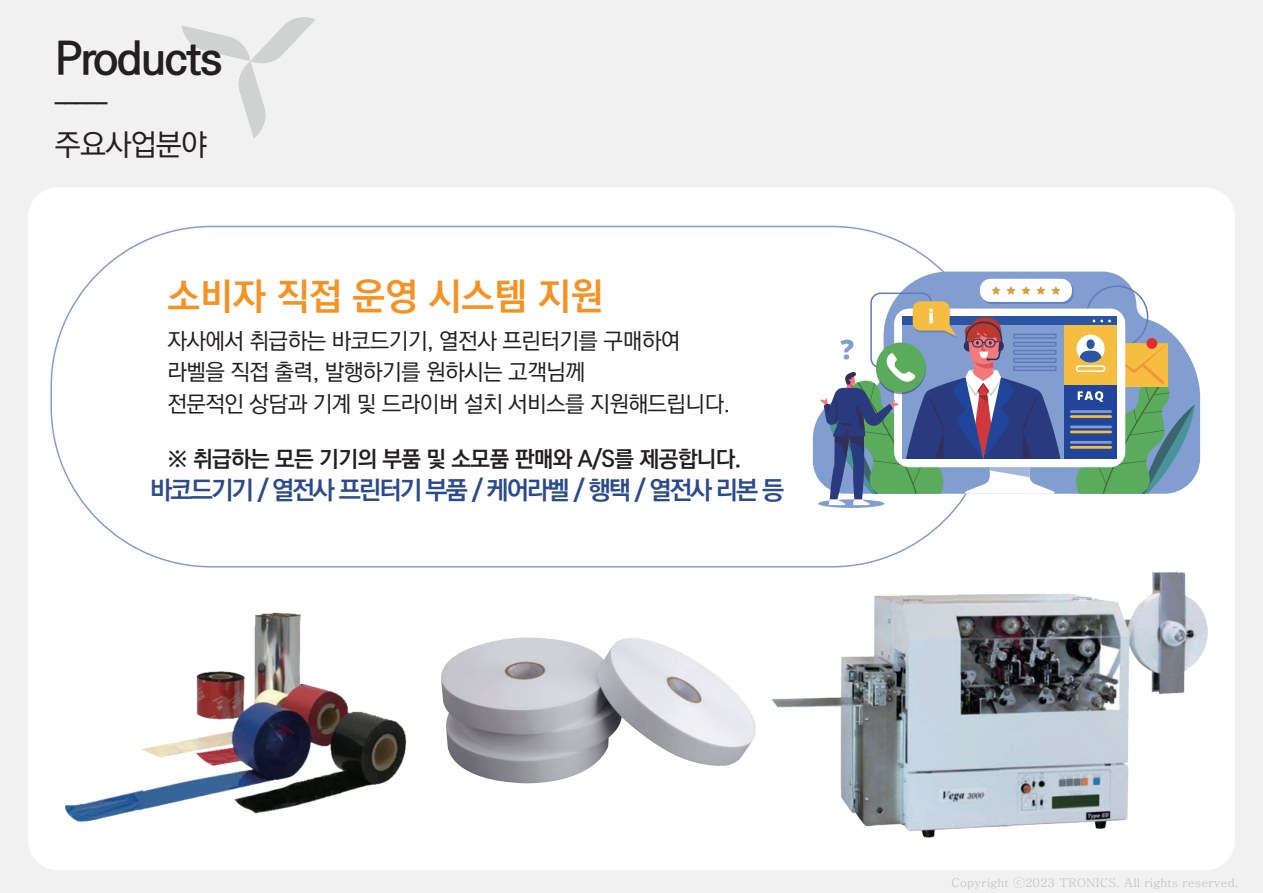
<style>
.page{position:relative;width:1263px;height:893px;background:#f0f1f0}
.page>*{position:absolute;margin:0;border:0;box-sizing:border-box;transform-origin:0 0}
.t1{font:700 45px "Ko Pub World Dotum";letter-spacing:-.03em;color:#231f20}
.t2{font:700 37.5px "Ko Pub World Dotum";color:#f59223}
.t3{font:500 30px "Ko Pub World Dotum";letter-spacing:-.03em;color:#231f20}
.t4{font:700 25.5px "Ko Pub World Dotum";letter-spacing:-.075em;color:#2b4a8b}
.t5{font:500 22.5px/31.5px "Ko Pub World Dotum";letter-spacing:-.025em;color:#231f20}
.t6{font:700 22.5px "Ko Pub World Dotum";letter-spacing:-.025em;color:#231f20}
.t7{font:500 12px "Adobe Myungjo Std";color:#bbbebe}
</style>
<div class="page">
<div style="left:28px;top:187px;width:1207px;height:683px;background:#fff;border-radius:30px"></div>
<img style="left:745px;top:558px;width:463px;height:280px">
<img style="left:65px;top:791px;width:74px;height:31px">
<img style="left:139px;top:612px;width:268px;height:202px">
<img style="left:441px;top:637px;width:315px;height:146px">
<svg style="left:818px;top:499px;width:66px;height:9px"></svg>
<svg style="left:813px;top:272px;width:387px;height:222px"></svg>
<div style="left:870px;top:293px;width:62px;height:76px;border:2px solid #5d7cbe;border-radius:9px"></div>
<div style="left:1086px;top:285px;width:62px;height:63px;border:2px solid #5d7cbe;border-radius:50%"></div>
<svg style="left:894px;top:309px;width:231px;height:158px"></svg>
<div style="left:1064px;top:317px;width:53px;height:142px;background:#f5be40"></div>
<div style="left:902px;top:317px;width:215px;height:8px;background:#2c54a4"></div>
<svg style="left:1093px;top:320px;width:18px;height:2px"></svg>
<div style="left:1064px;top:386px;width:53px;height:73px;background:#22459c"></div>
<div style="left:1076px;top:335px;width:28px;height:28px;background:#fff;border-radius:50%"></div>
<svg style="left:1086px;top:339px;width:9px;height:10px"></svg>
<svg style="left:1072px;top:343px;width:123px;height:151px"></svg>
<hr style="left:1070px;top:410px;width:42px;height:3px;background:#829dd0">
<hr style="left:1070px;top:415px;width:42px;height:3px;background:#f5be40">
<hr style="left:1070px;top:426px;width:42px;height:2px;background:#829dd0">
<hr style="left:1070px;top:431px;width:42px;height:2px;background:#f5be40">
<hr style="left:1070px;top:441px;width:42px;height:3px;background:#829dd0">
<hr style="left:1070px;top:446px;width:42px;height:3px;background:#f5be40">
<svg style="left:981px;top:281px;width:92px;height:23px"></svg>
<div style="left:980px;top:279px;width:92px;height:23px;background:#fff;border-radius:11px"></div>
<svg style="left:991px;top:286px;width:39px;height:9px"></svg>
<svg style="left:1036px;top:286px;width:9px;height:9px"></svg>
<svg style="left:1051px;top:286px;width:9px;height:9px"></svg>
<div style="left:1146px;top:338px;width:11px;height:11px;background:#e02e2e;border-radius:50%"></div>
<svg style="left:820px;top:301px;width:240px;height:204px"></svg>
<svg style="left:182px;top:17px;width:133px;height:121px"></svg>
<h1 class="t1" style="left:55px;top:26px;width:170px">Products</h1>
<p class="t6" style="left:55px;top:83px;width:54px">_____</p>
<h3 class="t3" style="left:55px;top:123px;width:154px">주요사업분야</h3>
<h2 class="t2" style="left:167px;top:270px;width:437px">소비자 직접 운영 시스템 지원</h2>
<p class="t5" style="left:167px;top:326px;width:565px">자사에서 취급하는 바코드기기, 열전사 프린터기를 구매하여 라벨을 직접 출력, 발행하기를 원하시는 고객님께<br>전문적인 상담과 기계 및 드라이버 설치 서비스를 지원해드립니다.</p>
<p class="t6" style="left:167px;top:443px;width:576px">※ 취급하는 모든 기기의 부품 및 소모품 판매와 A/S를 제공합니다.</p>
<p class="t4" style="left:150px;top:472px;width:635px">바코드기기 / 열전사 프린터기 부품 / 케어라벨 / 행택 / 열전사 리본 등</p>
<p class="t7" style="left:951px;top:876px;width:288px">Copyright ⓒ2023 TRONICS. All rights reserved.</p>
</div>
